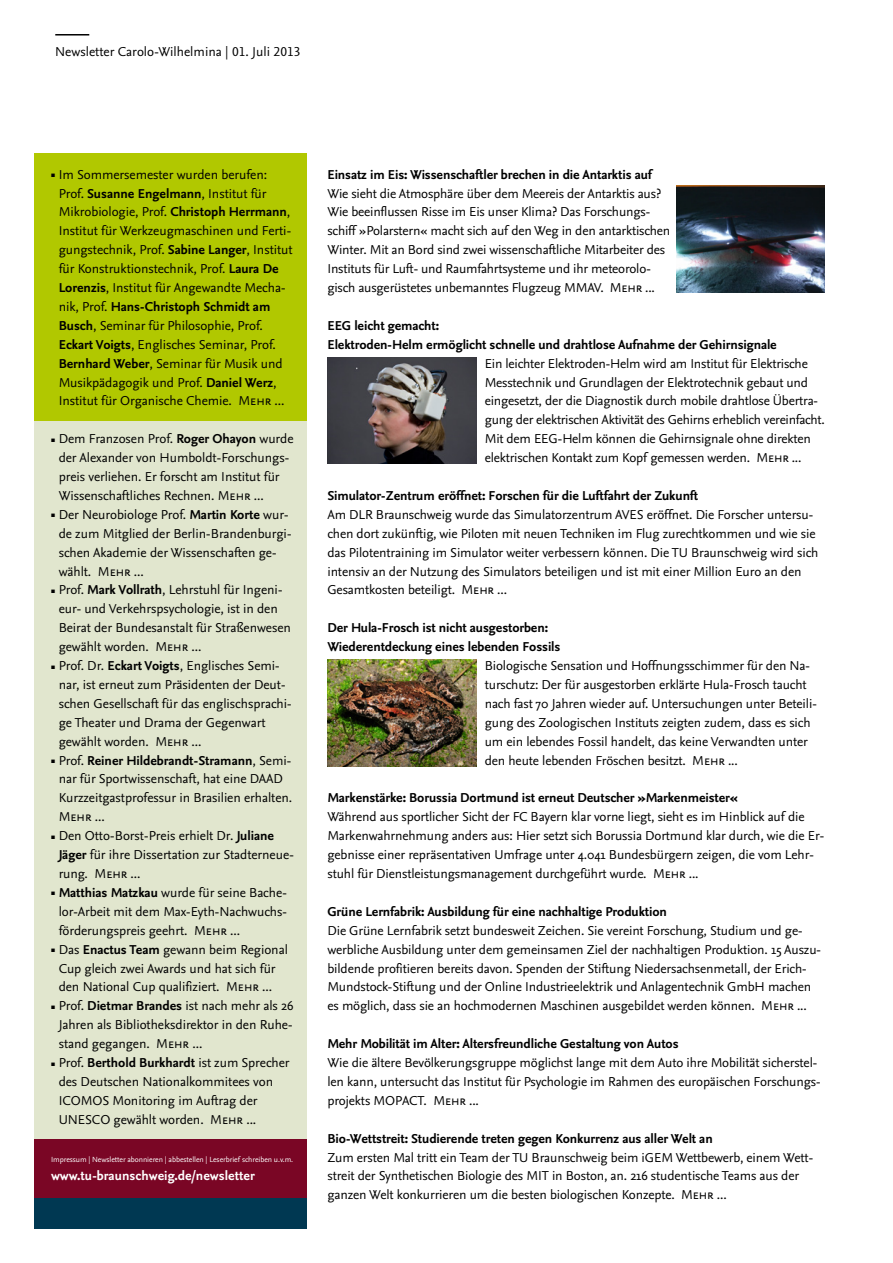
<style>
.page{position:relative;width:893px;height:1263px;background:#fff}
.page>*{position:absolute;margin:0;border:0;box-sizing:border-box;transform-origin:0 0}
.t1{font:13.5px/18.9px "Nexus Sans Pro";letter-spacing:-.01em;color:#000}
.t2{font:700 13.5px/18.9px "Nexus Sans Pro";letter-spacing:-.01em;color:#000}
.t3{font:700 13.5px "Nexus Sans Pro";color:#fff}
.t4{font:7.8px "Nexus Sans Pro";letter-spacing:-.01em;color:#fff}
.s1{font-size:7.5px}
.s2{font-weight:700}
</style>
<div class="page">
<div style="left:34px;top:153px;width:272px;height:1016px;background:#e1e6ce"></div>
<div style="left:34px;top:1139px;width:272px;height:60px;background:#7a0625"></div>
<hr style="left:55px;top:34px;width:34px;height:2px;background:#000">
<div style="left:34px;top:1199px;width:272px;height:30px;background:#003852"></div>
<img style="left:676px;top:186px;width:149px;height:106px">
<img style="left:327px;top:358px;width:149px;height:106px">
<img style="left:327px;top:660px;width:149px;height:106px">
<div style="left:34px;top:153px;width:272px;height:268px;background:#b1c800"></div>
<p class="t1" style="left:55px;top:41px;width:247px">Newsletter Carolo-Wilhelmina | 01. Juli 2013</p>
<p class="t1" style="left:59px;top:164px;width:235px;text-indent:-8px"><span class="s1">▪</span> Im Sommersemester wurden berufen:<br>Prof. <span class="s2">Susanne Engelmann</span>, Institut für Mikrobiologie, Prof. <span class="s2">Christoph Herrmann</span>, Institut für Werkzeugmaschinen und Ferti&shy;gungstechnik, Prof. <span class="s2">Sabine Langer</span>, Institut für Konstruktionstechnik, Prof. <span class="s2">Laura De Lorenzis</span>, Institut für Angewandte Mecha&shy;nik, Prof. <span class="s2">Hans-Christoph Schmidt am Busch</span>, Seminar für Philosophie, Prof.<br><span class="s2">Eckart Voigts</span>, Englisches Seminar, Prof.<br><span class="s2">Bernhard Weber</span>, Seminar für Musik und Musikpädagogik und Prof. <span class="s2">Daniel Werz</span>, Institut für Organische Chemie. Mehr ...</p>
<p class="t1" style="left:59px;top:429px;width:236px;text-indent:-8px"><span class="s1">▪</span> Dem Franzosen Prof. <span class="s2">Roger Ohayon</span> wurde der Alexander von Humboldt-Forschungs&shy;preis verliehen. Er forscht am Institut für Wissenschaftliches Rechnen. Mehr ...</p>
<p class="t1" style="left:59px;top:504px;width:235px;text-indent:-8px"><span class="s1">▪</span> Der Neurobiologe Prof. <span class="s2">Martin Korte</span> wur&shy;de zum Mitglied der Berlin-Brandenburgi&shy;schen Akademie der Wissenschaften ge&shy;wählt. Mehr ...</p>
<p class="t1" style="left:59px;top:580px;width:234px;text-indent:-8px"><span class="s1">▪</span> Prof. <span class="s2">Mark Vollrath</span>, Lehrstuhl für Ingeni&shy;eur- und Verkehrspsychologie, ist in den Beirat der Bundesanstalt für Straßenwesen gewählt worden. Mehr ...</p>
<p class="t1" style="left:59px;top:655px;width:235px;text-indent:-8px"><span class="s1">▪</span> Prof. Dr. <span class="s2">Eckart Voigts</span>, Englisches Semi&shy;nar, ist erneut zum Präsidenten der Deut&shy;schen Gesellschaft für das englischsprachi&shy;ge Theater und Drama der Gegenwart gewählt worden. Mehr ...</p>
<p class="t1" style="left:59px;top:750px;width:235px;text-indent:-8px"><span class="s1">▪</span> Prof. <span class="s2">Reiner Hildebrandt-Stramann</span>, Semi&shy;nar für Sportwissenschaft, hat eine DAAD Kurzzeitgastprofessur in Brasilien erhalten.<br>Mehr ...</p>
<p class="t1" style="left:59px;top:825px;width:237px;text-indent:-8px"><span class="s1">▪</span> Den Otto-Borst-Preis erhielt Dr. <span class="s2">Juliane<br>Jäger</span> für ihre Dissertation zur Stadterneue&shy;rung. Mehr ...</p>
<p class="t1" style="left:59px;top:882px;width:230px;text-align:justify;text-indent:-8px"><span class="s1">▪</span> <span class="s2">Matthias Matzkau</span> wurde für seine Bache&shy;lor-Arbeit mit dem Max-Eyth-Nachwuchs&shy;förderungspreis geehrt. Mehr ...</p>
<p class="t1" style="left:51px;top:939px;width:238px;text-align:center"><span class="s1">▪</span> Das <span class="s2">Enactus Team</span> gewann beim Regional<br>Cup gleich zwei Awards und hat sich für den National Cup qualifiziert. Mehr ...</p>
<p class="t1" style="left:59px;top:996px;width:237px;text-align:justify;text-indent:-8px"><span class="s1">▪</span> Prof. <span class="s2">Dietmar Brandes</span> ist nach mehr als 26<br>Jahren als Bibliotheksdirektor in den Ruhe&shy;stand gegangen. Mehr ...</p>
<p class="t1" style="left:59px;top:1052px;width:232px;text-indent:-8px"><span class="s1">▪</span> Prof. <span class="s2">Berthold Burkhardt</span> ist zum Sprecher des Deutschen Nationalkommitees von ICOMOS Monitoring im Auftrag der UNESCO gewählt worden. Mehr ...</p>
<p class="t4" style="left:51px;top:1153px;width:244px">Impressum | Newsletter abonnieren | abbestellen | Leserbrief schreiben u.v.m.</p>
<p class="t3" style="left:51px;top:1166px;width:205px">www.tu-braunschweig.de/newsletter</p>
<p class="t2" style="left:327px;top:164px;width:326px">Einsatz im Eis: Wissenschaftler brechen in die Antarktis auf</p>
<p class="t1" style="left:327px;top:183px;width:344px">Wie sieht die Atmosphäre über dem Meereis der Antarktis aus?<br>Wie beeinflussen Risse im Eis unser Klima? Das Forschungs&shy;schiff »Polarstern« macht sich auf den Weg in den antarktischen Winter. Mit an Bord sind zwei wissenschaftliche Mitarbeiter des Instituts für Luft- und Raumfahrtsysteme und ihr meteorolo&shy;gisch ausgerüstetes unbemanntes Flugzeug MMAV. Mehr ...</p>
<p class="t2" style="left:327px;top:315px;width:451px">EEG leicht gemacht:<br>Elektroden-Helm ermöglicht schnelle und drahtlose Aufnahme der Gehirnsignale</p>
<p class="t1" style="left:485px;top:353px;width:341px">Ein leichter Elektroden-Helm wird am Institut für Elektrische Messtechnik und Grundlagen der Elektrotechnik gebaut und eingesetzt, der die Diagnostik durch mobile drahtlose Übertra&shy;gung der elektrischen Aktivität des Gehirns erheblich vereinfacht.<br>Mit dem EEG-Helm können die Gehirnsignale ohne direkten elektrischen Kontakt zum Kopf gemessen werden. Mehr ...</p>
<p class="t2" style="left:327px;top:485px;width:372px">Simulator-Zentrum eröffnet: Forschen für die Luftfahrt der Zukunft</p>
<p class="t1" style="left:327px;top:504px;width:493px">Am DLR Braunschweig wurde das Simulatorzentrum AVES eröffnet. Die Forscher untersu&shy;chen dort zukünftig, wie Piloten mit neuen Techniken im Flug zurechtkommen und wie sie das Pilotentraining im Simulator weiter verbessern können. Die TU Braunschweig wird sich intensiv an der Nutzung des Simulators beteiligen und ist mit einer Million Euro an den Gesamtkosten beteiligt. Mehr ...</p>
<p class="t2" style="left:327px;top:618px;width:234px">Der Hula-Frosch ist nicht ausgestorben:<br>Wiederentdeckung eines lebenden Fossils</p>
<p class="t1" style="left:485px;top:655px;width:334px">Biologische Sensation und Hoffnungsschimmer für den Na&shy;turschutz: Der für ausgestorben erklärte Hula-Frosch taucht nach fast 70 Jahren wieder auf. Untersuchungen unter Beteili&shy;gung des Zoologischen Instituts zeigten zudem, dass es sich um ein lebendes Fossil handelt, das keine Verwandten unter den heute lebenden Fröschen besitzt. Mehr ...</p>
<p class="t2" style="left:327px;top:788px;width:412px">Markenstärke: Borussia Dortmund ist erneut Deutscher »Markenmeister«</p>
<p class="t1" style="left:327px;top:807px;width:499px">Während aus sportlicher Sicht der FC Bayern klar vorne liegt, sieht es im Hinblick auf die Markenwahrnehmung anders aus: Hier setzt sich Borussia Dortmund klar durch, wie die Er&shy;gebnisse einer repräsentativen Umfrage unter 4.041 Bundesbürgern zeigen, die vom Lehr&shy;stuhl für Dienstleistungsmanagement durchgeführt wurde. Mehr ...</p>
<p class="t2" style="left:327px;top:901px;width:341px">Grüne Lernfabrik: Ausbildung für eine nachhaltige Produktion</p>
<p class="t1" style="left:327px;top:920px;width:495px">Die Grüne Lernfabrik setzt bundesweit Zeichen. Sie vereint Forschung, Studium und ge&shy;werbliche Ausbildung unter dem gemeinsamen Ziel der nachhaltigen Produktion. 15 Auszu&shy;bildende profitieren bereits davon. Spenden der Stiftung Niedersachsenmetall, der Erich-Mundstock-Stiftung und der Online Industrieelektrik und Anlagentechnik GmbH machen es möglich, dass sie an hochmodernen Maschinen ausgebildet werden können. Mehr ...</p>
<p class="t2" style="left:327px;top:1033px;width:353px">Mehr Mobilität im Alter: Altersfreundliche Gestaltung von Autos</p>
<p class="t1" style="left:327px;top:1052px;width:495px">Wie die ältere Bevölkerungsgruppe möglichst lange mit dem Auto ihre Mobilität sicherstel&shy;len kann, untersucht das Institut für Psychologie im Rahmen des europäischen Forschungs&shy;projekts MOPACT. Mehr ...</p>
<p class="t2" style="left:327px;top:1128px;width:387px">Bio-Wettstreit: Studierende treten gegen Konkurrenz aus aller Welt an</p>
<p class="t1" style="left:327px;top:1147px;width:488px">Zum ersten Mal tritt ein Team der TU Braunschweig beim iGEM Wettbewerb, einem Wett&shy;streit der Synthetischen Biologie des MIT in Boston, an. 216 studentische Teams aus der ganzen Welt konkurrieren um die besten biologischen Konzepte. Mehr ...</p>
</div>
